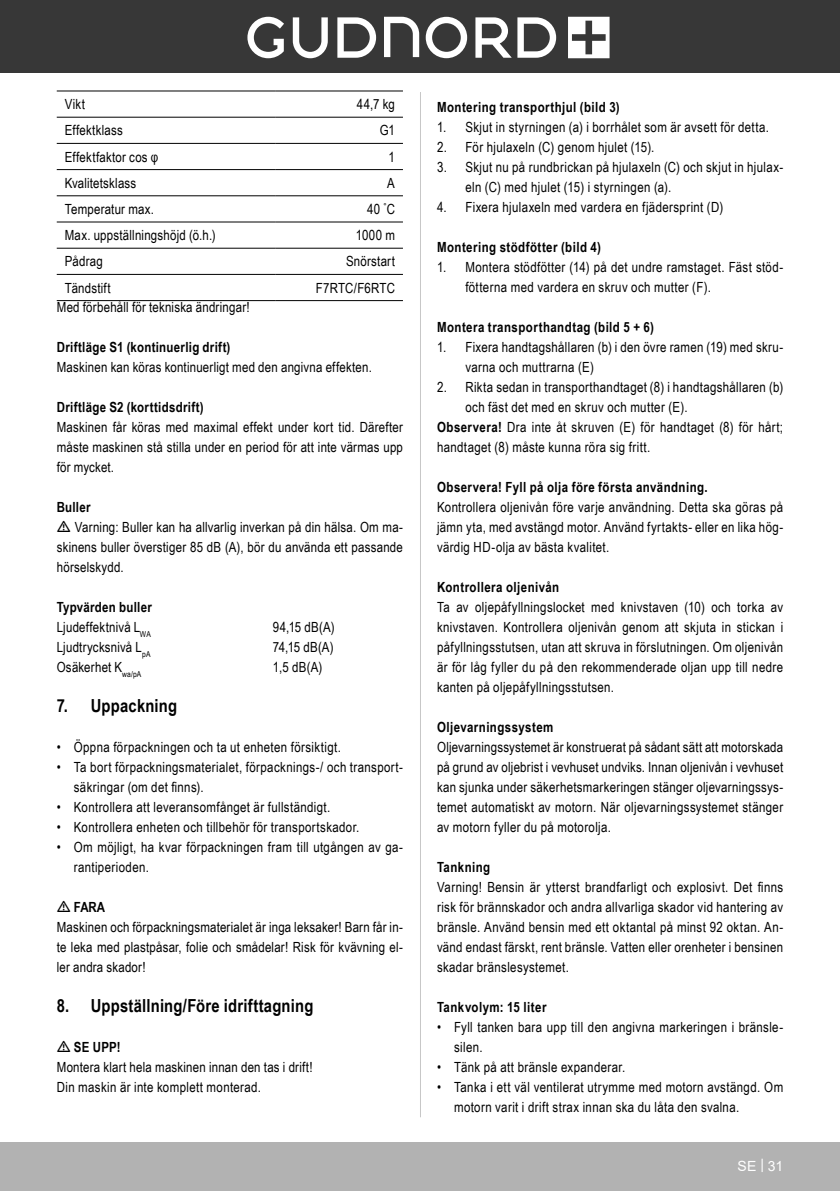
<style>
.page{position:relative;width:840px;height:1191px;background:#fff}
.page>*{position:absolute;margin:0;border:0;box-sizing:border-box;transform-origin:0 0}
.t1{font:700 18px "Arial Narrow";letter-spacing:.01em;color:#000}
.Basiseinstellung{font:14px/20px "Arial Narrow";letter-spacing:.025em;color:#000}
.Grundtext_Bold{font:700 14px "Arial Narrow";letter-spacing:.03em;color:#000}
.Basiseinstellung_Inh{font:14px "Arial Narrow";letter-spacing:.015em;color:#000}
.Grundtext_Bold-2{font:14px "Arial Narrow";letter-spacing:.015em;color:#000}
.Grundtext_TT{font:700 14px "Arial Narrow";color:#000}
.t2{font:14px "Arial";color:#fff}
.s1{font-weight:700}
</style>
<div class="page">
<div style="left:0;top:1142px;width:839px;height:49px;background:#b2b2b2"></div>
<div style="left:0;top:0;width:839px;height:72px;background:#373737"></div>
<svg style="left:568px;top:17px;width:41px;height:41px"></svg>
<svg style="left:425px;top:17px;width:42px;height:41px"></svg>
<svg style="left:384px;top:17px;width:35px;height:40px"></svg>
<svg style="left:337px;top:17px;width:39px;height:41px"></svg>
<svg style="left:292px;top:17px;width:35px;height:41px"></svg>
<svg style="left:517px;top:17px;width:39px;height:41px"></svg>
<svg style="left:475px;top:17px;width:36px;height:41px"></svg>
<svg style="left:247px;top:17px;width:37px;height:41px"></svg>
<hr style="left:420px;top:92px;width:1px;height:1025px;background:#c7c7c7">
<svg style="left:57px;top:116px;width:346px;height:158px"></svg>
<hr style="left:57px;top:91px;width:219px;height:1px;background:#000">
<hr style="left:276px;top:91px;width:127px;height:1px;background:#000">
<hr style="left:57px;top:117px;width:219px;height:1px;background:#000">
<hr style="left:276px;top:117px;width:127px;height:1px;background:#000">
<hr style="left:57px;top:143px;width:219px;height:1px;background:#000">
<hr style="left:276px;top:143px;width:127px;height:1px;background:#000">
<hr style="left:57px;top:169px;width:219px;height:1px;background:#000">
<hr style="left:276px;top:169px;width:127px;height:1px;background:#000">
<hr style="left:57px;top:195px;width:219px;height:1px;background:#000">
<hr style="left:276px;top:195px;width:127px;height:1px;background:#000">
<hr style="left:57px;top:222px;width:219px;height:1px;background:#000">
<hr style="left:276px;top:222px;width:127px;height:1px;background:#000">
<hr style="left:57px;top:248px;width:219px;height:1px;background:#000">
<hr style="left:276px;top:248px;width:127px;height:1px;background:#000">
<hr style="left:57px;top:274px;width:219px;height:1px;background:#000">
<hr style="left:276px;top:274px;width:127px;height:1px;background:#000">
<hr style="left:57px;top:300px;width:219px;height:1px;background:#000">
<hr style="left:276px;top:300px;width:127px;height:1px;background:#000">
<p class="Basiseinstellung_Inh" style="left:65px;top:94px;width:22px">Vikt</p>
<p class="Basiseinstellung_Inh" style="left:356px;top:94px;width:40px">44,7 kg</p>
<p class="Basiseinstellung_Inh" style="left:65px;top:120px;width:60px">Effektklass</p>
<p class="Basiseinstellung_Inh" style="left:379px;top:120px;width:17px">G1</p>
<p class="Basiseinstellung_Inh" style="left:65px;top:146px;width:95px">Effektfaktor cos φ</p>
<p class="Basiseinstellung_Inh" style="left:388px;top:146px;width:8px">1</p>
<p class="Basiseinstellung_Inh" style="left:65px;top:173px;width:73px">Kvalitetsklass</p>
<p class="Basiseinstellung_Inh" style="left:387px;top:173px;width:9px">A</p>
<p class="Basiseinstellung_Inh" style="left:65px;top:199px;width:91px">Temperatur max.</p>
<p class="Basiseinstellung_Inh" style="left:367px;top:199px;width:29px">40 <sup>°</sup>C</p>
<p class="Basiseinstellung_Inh" style="left:65px;top:225px;width:152px">Max. uppställningshöjd (ö.h.)</p>
<p class="Basiseinstellung_Inh" style="left:355px;top:225px;width:41px">1000 m</p>
<p class="Basiseinstellung_Inh" style="left:65px;top:251px;width:39px">Pådrag</p>
<p class="Basiseinstellung_Inh" style="left:346px;top:251px;width:50px">Snörstart</p>
<p class="Basiseinstellung_Inh" style="left:65px;top:277px;width:47px">Tändstift</p>
<p class="Basiseinstellung_Inh" style="left:316px;top:277px;width:80px">F7RTC/F6RTC</p>
<p class="Basiseinstellung" style="left:57px;top:297px;width:194px">Med förbehåll för tekniska ändringar!</p>
<p class="Grundtext_Bold" style="left:57px;top:336px;width:175px">Driftläge S1 (kontinuerlig drift)</p>
<p class="Basiseinstellung" style="left:57px;top:357px;width:316px">Maskinen kan köras kontinuerligt med den angivna effekten.</p>
<p class="Grundtext_Bold" style="left:57px;top:396px;width:148px">Driftläge S2 (korttidsdrift)</p>
<p class="Basiseinstellung" style="left:57px;top:417px;width:347px;text-align:justify">Maskinen får köras med maximal effekt under kort tid. Därefter måste maskinen stå stilla under en period för att inte värmas upp för mycket.</p>
<p class="Grundtext_Bold" style="left:57px;top:496px;width:35px">Buller</p>
<p class="Basiseinstellung" style="left:57px;top:517px;width:347px;text-align:justify;text-indent:18px">Varning: Buller kan ha allvarlig inverkan på din hälsa. Om ma&shy;skinens buller överstiger 85 dB (A), bör du använda ett passande hörselskydd.</p>
<p class="Grundtext_Bold" style="left:57px;top:596px;width:97px">Typvärden buller</p>
<p class="Basiseinstellung" style="left:57px;top:617px;width:95px">Ljudeffektnivå L<sub>WA</sub></p>
<p class="Basiseinstellung" style="left:273px;top:617px;width:63px">94,15 dB(A)</p>
<p class="Basiseinstellung" style="left:57px;top:637px;width:95px">Ljudtrycksnivå L<sub>pA</sub></p>
<p class="Basiseinstellung" style="left:273px;top:637px;width:62px">74,15 dB(A)</p>
<p class="Basiseinstellung" style="left:57px;top:657px;width:86px">Osäkerhet K<sub>wa/pA</sub></p>
<p class="Basiseinstellung" style="left:273px;top:657px;width:51px">1,5 dB(A)</p>
<p class="t1" style="left:57px;top:692px;width:122px">7. Uppackning</p>
<p class="Basiseinstellung" style="left:57px;top:737px;width:285px">• Öppna förpackningen och ta ut enheten försiktigt.</p>
<p class="Basiseinstellung" style="left:74px;top:757px;width:330px;text-indent:-17px">• Ta bort förpackningsmaterialet, förpacknings-/ och transport&shy;säkringar (om det finns).</p>
<p class="Basiseinstellung" style="left:57px;top:797px;width:275px">• Kontrollera att leveransomfånget är fullständigt.</p>
<p class="Basiseinstellung" style="left:57px;top:817px;width:304px">• Kontrollera enheten och tillbehör för transportskador.</p>
<p class="Basiseinstellung" style="left:74px;top:837px;width:330px;text-indent:-17px">• Om möjligt, ha kvar förpackningen fram till utgången av ga&shy;rantiperioden.</p>
<p class="Grundtext_Bold" style="left:74px;top:896px;width:33px">FARA</p>
<p class="Basiseinstellung" style="left:57px;top:917px;width:347px;text-align:justify">Maskinen och förpackningsmaterialet är inga leksaker! Barn får in&shy;te leka med plastpåsar, folie och smådelar! Risk för kvävning el&shy;ler andra skador!</p>
<p class="t1" style="left:57px;top:992px;width:258px">8. Uppställning/Före idrifttagning</p>
<p class="Grundtext_TT" style="left:74px;top:1036px;width:48px">SE UPP!</p>
<p class="Grundtext_Bold-2" style="left:57px;top:1057px;width:257px">Montera klart hela maskinen innan den tas i drift!</p>
<p class="Basiseinstellung" style="left:57px;top:1077px;width:206px">Din maskin är inte komplett monterad.</p>
<p class="Grundtext_Bold" style="left:437px;top:96px;width:184px">Montering transporthjul (bild 3)</p>
<p class="Basiseinstellung" style="left:437px;top:117px;width:333px">1. Skjut in styrningen (a) i borrhålet som är avsett för detta.</p>
<p class="Basiseinstellung" style="left:437px;top:137px;width:219px">2. För hjulaxeln (C) genom hjulet (15).</p>
<p class="Basiseinstellung" style="left:465px;top:157px;width:319px;text-indent:-28px">3. Skjut nu på rundbrickan på hjulaxeln (C) och skjut in hjulax&shy;eln (C) med hjulet (15) i styrningen (a).</p>
<p class="Basiseinstellung" style="left:437px;top:197px;width:287px">4. Fixera hjulaxeln med vardera en fjädersprint (D)</p>
<p class="Grundtext_Bold" style="left:437px;top:236px;width:165px">Montering stödfötter (bild 4)</p>
<p class="Basiseinstellung" style="left:465px;top:257px;width:319px;text-indent:-28px">1. Montera stödfötter (14) på det undre ramstaget. Fäst stöd&shy;fötterna med vardera en skruv och mutter (F).</p>
<p class="Grundtext_Bold" style="left:437px;top:316px;width:218px">Montera transporthandtag (bild 5 + 6)</p>
<p class="Basiseinstellung" style="left:465px;top:337px;width:319px;text-indent:-28px">1. Fixera handtagshållaren (b) i den övre ramen (19) med skru&shy;varna och muttrarna (E)</p>
<p class="Basiseinstellung" style="left:465px;top:377px;width:319px;text-indent:-28px">2. Rikta sedan in transporthandtaget (8) i handtagshållaren (b) och fäst det med en skruv och mutter (E).</p>
<p class="Basiseinstellung" style="left:437px;top:417px;width:347px"><span class="s1">Observera!</span> Dra inte åt skruven (E) för handtaget (8) för hårt; handtaget (8) måste kunna röra sig fritt.</p>
<p class="Grundtext_Bold" style="left:437px;top:476px;width:272px">Observera! Fyll på olja före första användning.</p>
<p class="Basiseinstellung" style="left:437px;top:497px;width:347px;text-align:justify">Kontrollera oljenivån före varje användning. Detta ska göras på jämn yta, med avstängd motor. Använd fyrtakts- eller en lika hög&shy;värdig HD-olja av bästa kvalitet.</p>
<p class="Grundtext_Bold" style="left:437px;top:576px;width:124px">Kontrollera oljenivån</p>
<p class="Basiseinstellung" style="left:437px;top:597px;width:347px;text-align:justify">Ta av oljepåfyllningslocket med knivstaven (10) och torka av knivstaven. Kontrollera oljenivån genom att skjuta in stickan i påfyllningsstutsen, utan att skruva in förslutningen. Om oljenivån är för låg fyller du på den rekommenderade oljan upp till nedre kanten på oljepåfyllningsstutsen.</p>
<p class="Grundtext_Bold" style="left:437px;top:716px;width:118px">Oljevarningssystem</p>
<p class="Basiseinstellung" style="left:437px;top:737px;width:347px;text-align:justify">Oljevarningssystemet är konstruerat på sådant sätt att motorskada på grund av oljebrist i vevhuset undviks. Innan oljenivån i vevhuset kan sjunka under säkerhetsmarkeringen stänger oljevarningssys&shy;temet automatiskt av motorn. När oljevarningssystemet stänger av motorn fyller du på motorolja.</p>
<p class="Grundtext_Bold" style="left:437px;top:856px;width:55px">Tankning</p>
<p class="Basiseinstellung" style="left:437px;top:877px;width:347px;text-align:justify">Varning! Bensin är ytterst brandfarligt och explosivt. Det finns risk för brännskador och andra allvarliga skador vid hantering av bränsle. Använd bensin med ett oktantal på minst 92 oktan. An&shy;vänd endast färskt, rent bränsle. Vatten eller orenheter i bensinen skadar bränslesystemet.</p>
<p class="Grundtext_Bold" style="left:437px;top:996px;width:111px">Tankvolym: 15 liter</p>
<p class="Basiseinstellung" style="left:454px;top:1017px;width:330px;text-indent:-17px">• Fyll tanken bara upp till den angivna markeringen i bränsle&shy;silen.</p>
<p class="Basiseinstellung" style="left:437px;top:1057px;width:189px">• Tänk på att bränsle expanderar.</p>
<p class="Basiseinstellung" style="left:454px;top:1077px;width:330px;text-indent:-17px">• Tanka i ett väl ventilerat utrymme med motorn avstängd. Om motorn varit i drift strax innan ska du låta den svalna.</p>
<p class="t2" style="left:737px;top:1156px;width:47px">SE | 31</p>
</div>
